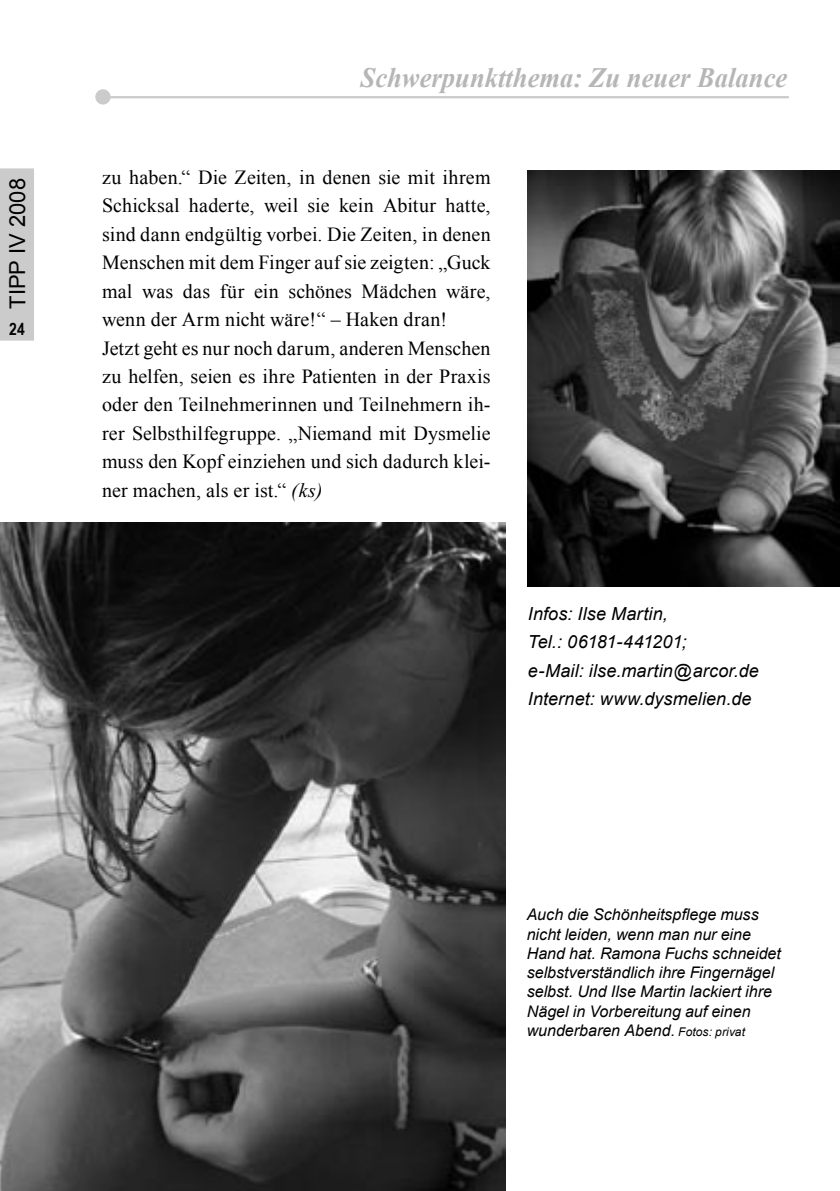
<style>
.page{position:relative;width:840px;height:1191px;background:#fff}
.page>*{position:absolute;margin:0;border:0;box-sizing:border-box;transform-origin:0 0}
.Fließtext{font:italic 700 28px "Times New Roman";color:#b6b6b6;scale:.95 1}
.t1{font:22px "Arial";letter-spacing:-.005em;color:#000}
.t2{font:20px/28.4px "Times New Roman";letter-spacing:.005em;color:#000;text-align:justify}
.t3{font:italic 18px/28.4px "Arial";letter-spacing:.005em;color:#000}
.t4{font:700 17px "Arial Narrow";color:#000}
.t5{font:italic 16px/19.2px "Arial";color:#000}
.s1{font-style:italic}
.s2{font-size:12px}
</style>
<div class="page">
<img style="left:527px;top:170px;width:312px;height:416px">
<img style="left:0;top:522px;width:505px;height:669px">
<div style="left:95px;top:89px;width:15px;height:16px;background:#cbcbcb;border-radius:50%"></div>
<div style="left:0;top:168px;width:34px;height:172px;background:#cbcbcb"></div>
<hr style="left:102px;top:96px;width:686px;height:2px;background:#cbcbcb">
<p class="t1" style="left:3px;top:309px;width:132px;rotate:-90deg">TIPP IV 2008</p>
<p class="t4" style="left:9px;top:316px;width:17px">24</p>
<p class="Fließtext" style="left:360px;top:58px;width:450px">Schwerpunktthema: Zu neuer Balance</p>
<p class="t2" style="left:102px;top:163px;width:390px">zu haben.“ Die Zeiten, in denen sie mit ihrem Schicksal haderte, weil sie kein Abitur hatte, sind dann endgültig vorbei. Die Zeiten, in denen Menschen mit dem Finger auf sie zeigten: „Guck mal was das für ein schönes Mädchen wäre, wenn der Arm nicht wäre!“ – Haken dran!</p>
<p class="t2" style="left:102px;top:333px;width:390px">Jetzt geht es nur noch darum, anderen Menschen zu helfen, seien es ihre Patienten in der Praxis oder den Teilnehmerinnen und Teilnehmern ih&shy;rer Selbsthilfegruppe. „Niemand mit Dysmelie muss den Kopf einziehen und sich dadurch klei&shy;ner machen, als er ist.“ <span class="s1">(ks)</span></p>
<p class="t3" style="left:527px;top:599px;width:232px">Infos: Ilse Martin,<br>Tel.: 06181-441201;<br>e-Mail: ilse.martin@arcor.de</p>
<p class="t3" style="left:527px;top:684px;width:225px">Internet: www.dysmelien.de</p>
<p class="t5" style="left:526px;top:905px;width:255px">Auch die Schönheitspflege muss nicht leiden, wenn man nur eine Hand hat. Ramona Fuchs schneidet selbstverständlich ihre Fingernägel selbst. Und Ilse Martin lackiert ihre Nägel in Vorbereitung auf einen wunderbaren Abend. <span class="s2">Fotos: privat</span></p>
</div>
